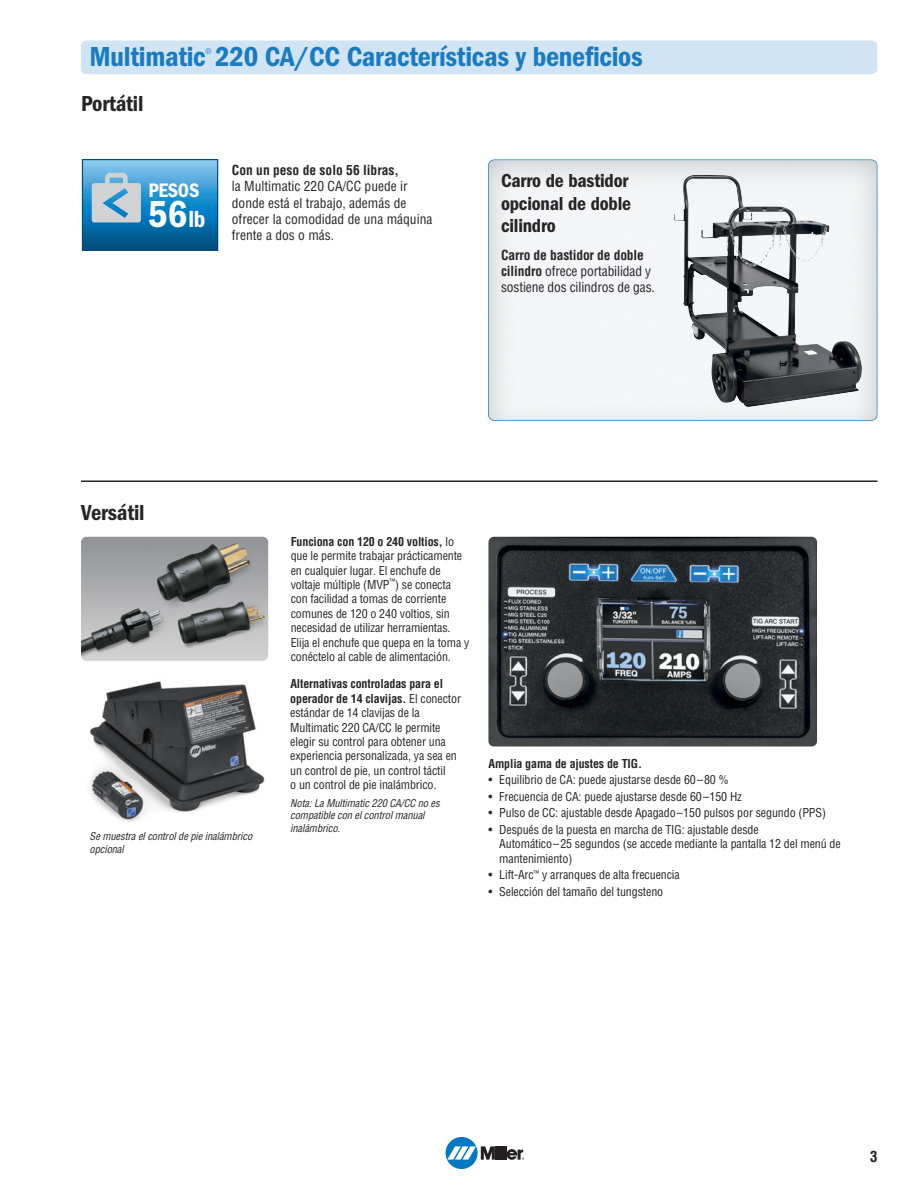
<style>
.page{position:relative;width:918px;height:1188px;background:#fff}
.page>*{position:absolute;margin:0;border:0;box-sizing:border-box;transform-origin:0 0}
.t1{font:39px "ITC Franklin Gothic Std Dm Cd";color:#fff}
.t2{font:28.5px "ITC Franklin Gothic Std Dm Cd";letter-spacing:-.01em;color:#197bc1}
.t3{font:22.5px "ITC Franklin Gothic Std Dm Cd";letter-spacing:-.01em;color:#272526}
.t4{font:20.25px "ITC Franklin Gothic Std Dm Cd";letter-spacing:-.01em;color:#fff}
.t5{font:19.5px/22.5px "ITC Franklin Gothic Std Dm Cd";letter-spacing:-.01em;color:#272526}
.t6{font:700 condensed 15px "Helvetica";color:#272526}
.t7{font:condensed 13.5px/16.2px "Helvetica";color:#272526}
.t8{font:condensed 12px/14.4px "Helvetica";letter-spacing:-.01em;color:#272526}
.t9{font:700 condensed 12px "Helvetica";letter-spacing:-.01em;color:#272526}
.t10{font:italic condensed 10.5px/12.6px "Helvetica";color:#272526}
.t11{font:condensed 7.5px "Helvetica";color:#197bc1}
.s1{font-size:24.15px}
.s2{font-weight:700}
</style>
<div class="page">
<img style="left:488px;top:537px;width:329px;height:210px;border-radius:5px">
<div style="left:446px;top:1137px;width:32px;height:32px;background:#0079c2;border-radius:50%"></div>
<hr style="left:499px;top:1146px;width:3px;height:14px;background:#231f20">
<hr style="left:503px;top:1146px;width:3px;height:14px;background:#231f20">
<svg style="left:447px;top:1146px;width:52px;height:14px"></svg>
<svg style="left:506px;top:1149px;width:18px;height:11px"></svg>
<div style="left:81px;top:40px;width:796px;height:34px;background:#d1e4f3;border-radius:5px"></div>
<svg style="left:82px;top:159px;width:136px;height:92px;background:#3f90bf"></svg>
<hr style="left:81px;top:480px;width:796px;height:2px;background:#272526">
<div style="left:488px;top:159px;width:389px;height:262px;border:2px solid #197bc1;border-radius:6px"></div>
<img style="left:674px;top:175px;width:188px;height:232px">
<img style="left:81px;top:537px;width:187px;height:124px;border-radius:5px">
<img style="left:89px;top:681px;width:176px;height:141px">
<p class="t2" style="left:90px;top:47px;width:555px">Multimatic 220 CA/CC Características y beneficios</p>
<p class="t11" style="left:206px;top:48px;width:7px">®</p>
<p class="t3" style="left:81px;top:96px;width:64px">Portátil</p>
<p class="t4" style="left:148px;top:178px;width:53px">PESOS</p>
<p class="t1" style="left:148px;top:191px;width:59px">56<span class="s1">lb</span></p>
<p class="t7" style="left:232px;top:163px;width:202px"><span class="s2">Con un peso de solo 56 libras,<br></span>la Multimatic 220 CA/CC puede ir donde está el trabajo, además de ofrecer la comodidad de una máquina frente a dos o más.</p>
<p class="t5" style="left:501px;top:171px;width:132px">Carro de bastidor opcional de doble cilindro</p>
<p class="t7" style="left:501px;top:248px;width:155px"><span class="s2">Carro de bastidor de doble cilindro</span> ofrece portabilidad y sostiene dos cilindros de gas.</p>
<p class="t3" style="left:81px;top:505px;width:65px">Versátil</p>
<p class="t10" style="left:90px;top:831px;width:166px">Se muestra elcontrolde pie inalámbrico opcional</p>
<p class="t8" style="left:291px;top:535px;width:180px"><span class="s2">Funciona con 120 o 240 voltios,</span> lo que le permite trabajar prácticamente en cualquier lugar. El enchufe de voltaje múltiple (MVP<sup>™</sup>) se conecta con facilidad a tomas de corriente comunes de 120 o 240 voltios, sin necesidad de utilizar herramientas.<br>Elija el enchufe que quepa en la toma y conéctelo al cable de alimentación.</p>
<p class="t8" style="left:290px;top:678px;width:172px"><span class="s2">Alternativas controladas para el operador de 14 clavijas.</span> El conector estándar de 14 clavijas de la Multimatic 220 CA/CC le permite elegir su control para obtener una experiencia personalizada, ya sea en un control de pie, un control táctil<br>o un control de pie inalámbrico.</p>
<p class="t10" style="left:290px;top:797px;width:153px">Nota:La Multimatic 220 CA/CC no es compatible con elcontrolmanual inalámbrico.</p>
<p class="t9" style="left:488px;top:759px;width:155px">Amplia gama de ajustes de TIG.</p>
<p class="t8" style="left:488px;top:774px;width:242px">• Equilibrio de CA: puede ajustarse desde 60–80 %</p>
<p class="t8" style="left:488px;top:790px;width:255px">• Frecuencia de CA: puede ajustarse desde 60–150 Hz</p>
<p class="t8" style="left:488px;top:807px;width:339px">• Pulso de CC: ajustable desde Apagado–150 pulsos por segundo (PPS)</p>
<p class="t8" style="left:499px;top:823px;width:343px;text-indent:-11px">• Después de la puesta en marcha de TIG: ajustable desde<br>Automático–25 segundos (se accede mediante la pantalla 12 del menú de mantenimiento)</p>
<p class="t8" style="left:488px;top:869px;width:193px">• Lift-Arc<sup>™</sup> y arranques de alta frecuencia</p>
<p class="t8" style="left:488px;top:885px;width:176px">• Selección del tamaño del tungsteno</p>
<p class="t6" style="left:870px;top:1151px;width:9px">3</p>
</div>
